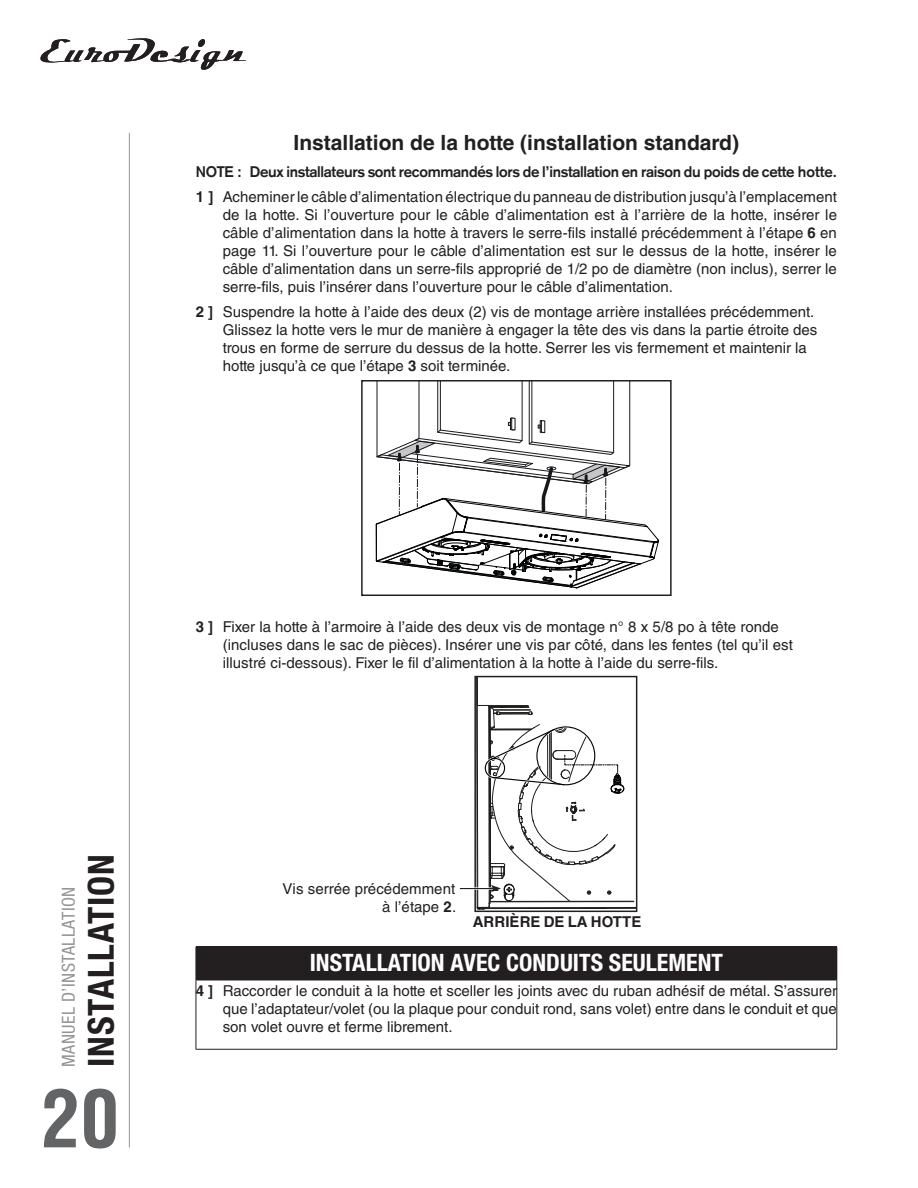
<style>
.page{position:relative;width:918px;height:1188px;background:#fff}
.page>*{position:absolute;margin:0;border:0;box-sizing:border-box;transform-origin:0 0}
.t1{font:700 condensed 78px "Helvetica LT Std";color:#636466}
.t2{font:700 condensed 36px "Helvetica Neue LT Std";letter-spacing:.025em;color:#231f20}
.t3{font:700 condensed 24px "Helvetica Neue LT Std";color:#fff}
.t4{font:700 21px "Helvetica LT Std";color:#231f20}
.t5{font:condensed 18px "Helvetica Neue LT Std";letter-spacing:.025em;color:#939598}
.t6{font:15px/18px "Helvetica LT Std";color:#231f20;text-align:justify}
.t7{font:700 15px "Akzidenz Grotesk CE";letter-spacing:-.02em;color:#231f20}
.t8{font:700 15px "Helvetica LT Std";letter-spacing:.005em;color:#231f20}
.s1{font-weight:700}
</style>
<div class="page">
<hr style="left:129px;top:133px;width:1px;height:1015px;background:#939598">
<svg style="left:40px;top:38px;width:206px;height:32px"></svg>
<svg style="left:375px;top:383px;width:284px;height:206px"></svg>
<div style="left:361px;top:380px;width:311px;height:216px;border:2px solid #231f20"></div>
<div style="left:196px;top:947px;width:641px;height:33px;background:#231f20"></div>
<hr style="left:837px;top:947px;width:1px;height:33px;background:#231f20">
<hr style="left:196px;top:980px;width:1px;height:69px;background:#231f20">
<svg style="left:196px;top:1049px;width:16px;height:1px"></svg>
<hr style="left:837px;top:980px;width:1px;height:69px;background:#231f20">
<hr style="left:212px;top:1049px;width:625px;height:1px;background:#231f20">
<hr style="left:196px;top:980px;width:641px;height:1px;background:#231f20">
<hr style="left:480px;top:907px;width:157px;height:1px;background:#1c1c1a">
<hr style="left:480px;top:908px;width:157px;height:1px;background:#1c1c1a">
<hr style="left:490px;top:901px;width:144px;height:1px;background:#1c1c1a">
<div style="left:474px;top:676px;width:163px;height:236px;border:2px solid #231f20"></div>
<hr style="left:460px;top:887px;width:41px;height:3px;background:#fff">
<hr style="left:460px;top:888px;width:33px;height:1px;background:#231f20">
<svg style="left:476px;top:677px;width:148px;height:236px"></svg>
<h3 class="t4" style="left:294px;top:135px;width:447px">Installation de la hotte (installation standard)</h3>
<p class="t6" style="left:223px;top:189px;width:616px;text-indent:-27px"><span class="s1">1 ]</span> Acheminer le câble d’alimentation électrique du panneau de distribution jusqu’à l’emplacement de la hotte. Si l’ouverture pour le câble d’alimentation est à l’arrière de la hotte, insérer le câble d’alimentation dans la hotte à travers le serre-fils installé précédemment à l’étape <span class="s1">6</span> en page 11. Si l’ouverture pour le câble d’alimentation est sur le dessus de la hotte, insérer le câble d’alimentation dans un serre-fils approprié de 1/2 po de diamètre (non inclus), serrer le serre-fils, puis l’insérer dans l’ouverture pour le câble d’alimentation.</p>
<p class="t6" style="left:223px;top:303px;width:596px;text-align:left;text-indent:-27px"><span class="s1">2 ]</span> Suspendre la hotte à l’aide des deux (2) vis de montage arrière installées précédemment.<br>Glissez la hotte vers le mur de manière à engager la tête des vis dans la partie étroite des trous en forme de serrure du dessus de la hotte. Serrer les vis fermement et maintenir la hotte jusqu’à ce que l’étape <span class="s1">3</span> soit terminée.</p>
<p class="t7" style="left:196px;top:162px;width:47px">NOTE :</p>
<p class="t7" style="left:250px;top:162px;width:589px">Deux installateurs sont recommandés lors de l’installation en raison du poids de cette hotte.</p>
<h2 class="t2" style="left:80px;top:1067px;width:214px;rotate:-90deg">INSTALLATION</h2>
<h1 class="t1" style="left:41px;top:1075px;width:79px">20</h1>
<p class="t5" style="left:58px;top:1067px;width:182px;rotate:-90deg">MANUEL D’INSTALLATION</p>
<p class="t6" style="left:223px;top:618px;width:572px;text-align:left;text-indent:-27px"><span class="s1">3 ]</span> Fixer la hotte à l’armoire à l’aide des deux vis de montage n° 8 x 5/8 po à tête ronde (incluses dans le sac de pièces). Insérer une vis par côté, dans les fentes (tel qu’il est illustré ci-dessous). Fixer le fil d’alimentation à la hotte à l’aide du serre-fils.</p>
<p class="t6" style="left:283px;top:881px;width:175px;text-align:right">Vis serrée précédemment à l’étape <span class="s1">2</span>.</p>
<p class="t8" style="left:473px;top:917px;width:170px">ARRIÈRE DE LA HOTTE</p>
<h3 class="t3" style="left:310px;top:948px;width:415px">INSTALLATION AVEC CONDUITS SEULEMENT</h3>
<p class="t6" style="left:223px;top:983px;width:616px;text-indent:-27px"><span class="s1">4 ]</span> Raccorder le conduit à la hotte et sceller les joints avec du ruban adhésif de métal. S’assurer que l’adaptateur/volet (ou la plaque pour conduit rond, sans volet) entre dans le conduit et que son volet ouvre et ferme librement.</p>
</div>
